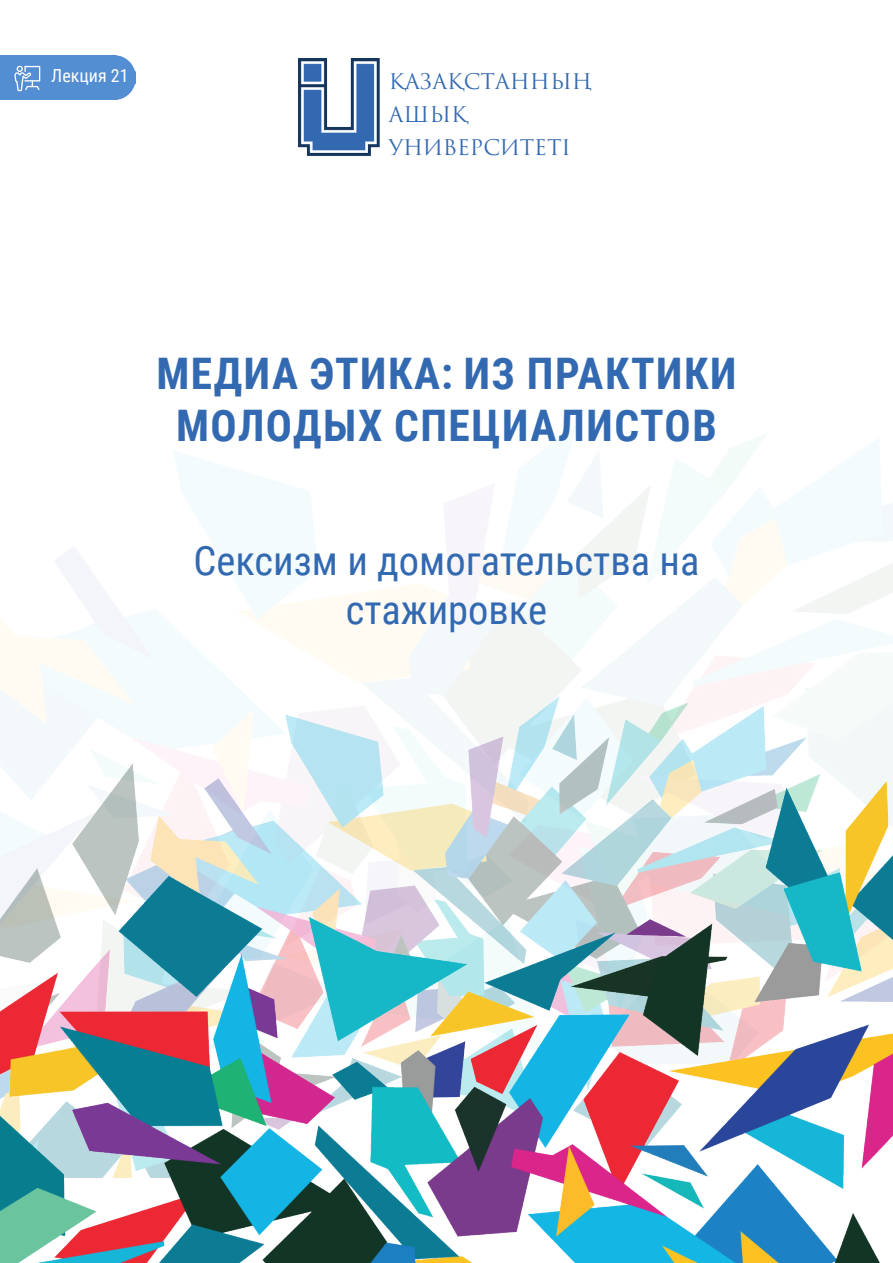
<style>
.page{position:relative;width:893px;height:1263px;background:#fff}
.page>*{position:absolute;margin:0;border:0;box-sizing:border-box;transform-origin:0 0}
.t1{font:700 43.5px/52.2px "Roboto Condensed";letter-spacing:.035em;color:#3269b1;text-align:center}
.t2{font:40.5px/48.6px "Roboto Condensed";color:#3269b1;text-align:center}
.t3{font:21px "Trajan Pro 3";color:#3269b1}
.t4{font:18px "Roboto Condensed";color:#fff}
</style>
<div class="page">
<img style="left:0;top:425px;width:893px;height:638px">
<img style="left:0;top:696px;width:892px;height:33px">
<img style="left:0;top:729px;width:892px;height:534px">
<div style="left:0;top:55px;width:136px;height:45px;background:#538dd2"></div>
<svg style="left:14px;top:66px;width:26px;height:25px"></svg>
<img style="left:298px;top:58px;width:82px;height:98px">
<p class="t4" style="left:51px;top:63px;width:79px">Лекция 21</p>
<p class="t3" style="left:389px;top:67px;width:205px">ҚАЗАҚСТАННЫҢ</p>
<p class="t3" style="left:389px;top:100px;width:81px">АШЫҚ</p>
<p class="t3" style="left:389px;top:133px;width:184px">УНИВЕРСИТЕТІ</p>
<p class="t1" style="left:156px;top:346px;width:582px">МЕДИА ЭТИКА: ИЗ ПРАКТИКИ<br>МОЛОДЫХ СПЕЦИАЛИСТОВ</p>
<p class="t2" style="left:193px;top:535px;width:508px">Сексизм и домогательства на стажировке</p>
</div>
